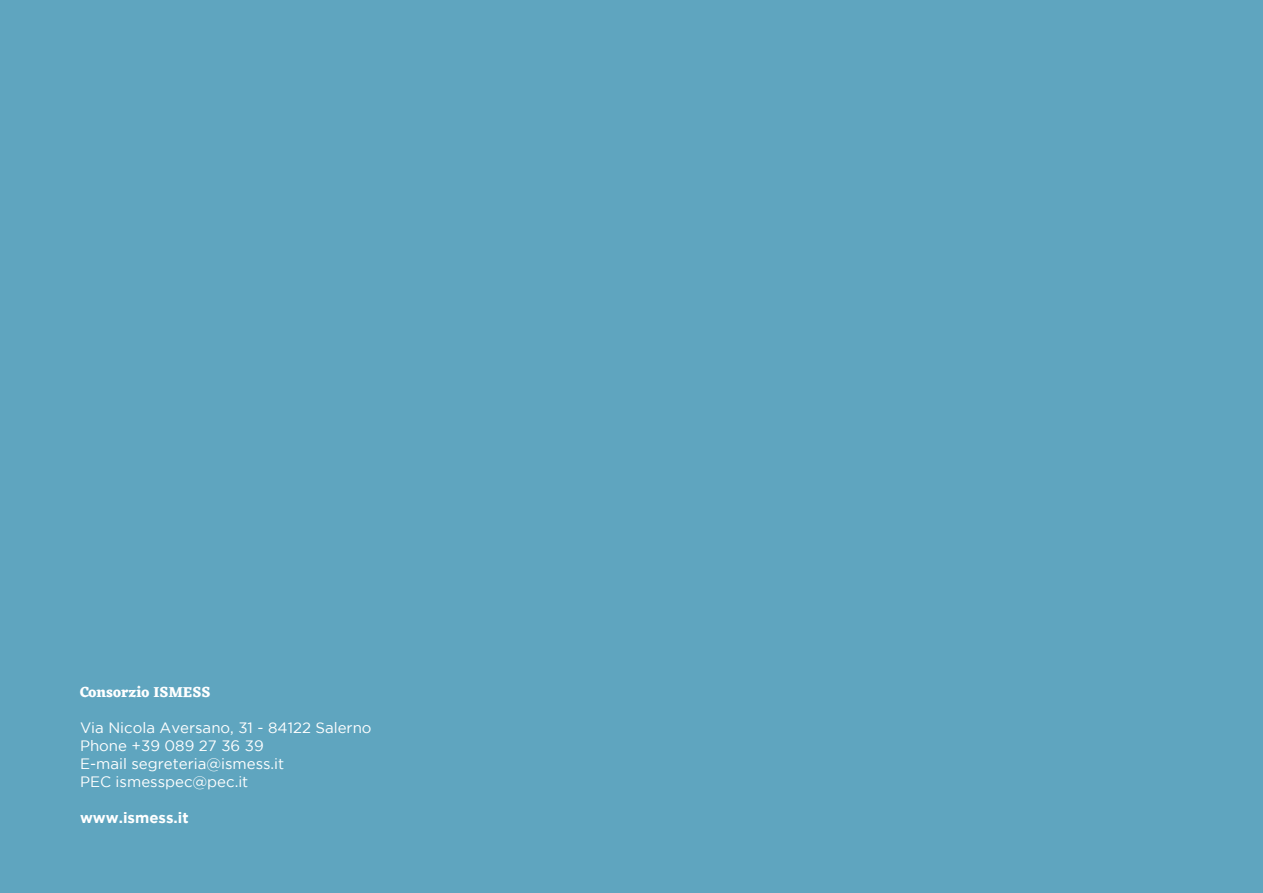
<style>
.page{position:relative;width:1263px;height:893px;background:#5fa5bf}
.page>*{position:absolute;margin:0;border:0;box-sizing:border-box;transform-origin:0 0}
.t1{font:15px/18px "Gotham";color:#fff}
.t2{font:700 15px "Eczar";color:#fff}
.t3{font:700 15px "Gotham";color:#fff}
</style>
<div class="page">
<p class="t2" style="left:80px;top:683px;width:132px">Consorzio ISMESS</p>
<p class="t1" style="left:80px;top:718px;width:293px">Via Nicola Aversano, 31 - 84122 Salerno<br>Phone +39 089 27 36 39<br>E-mail segreteria@ismess.it<br>PEC ismesspec@pec.it</p>
<p class="t3" style="left:80px;top:809px;width:110px">www.ismess.it</p>
</div>
